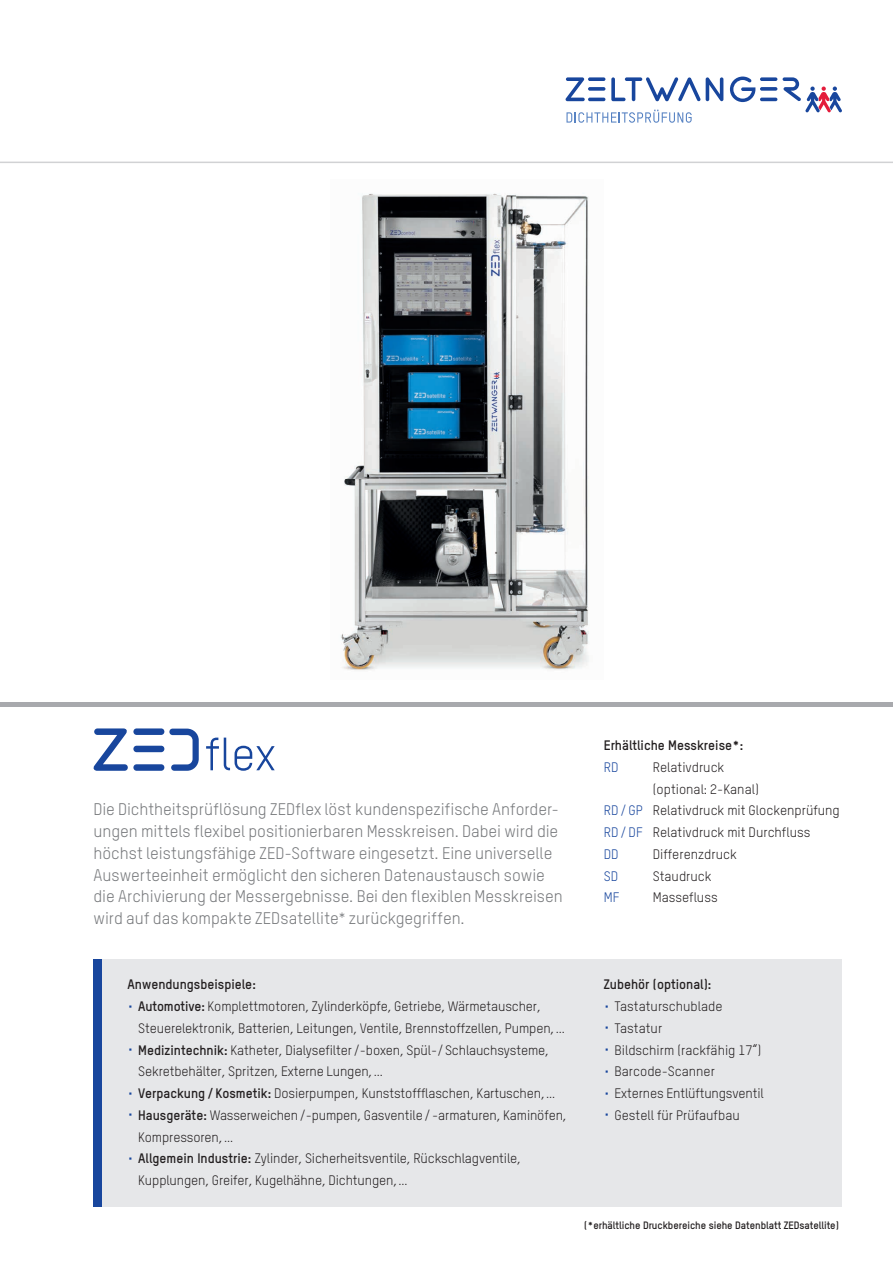
<style>
.page{position:relative;width:893px;height:1263px;background:#fff}
.page>*{position:absolute;margin:0;border:0;box-sizing:border-box;transform-origin:0 0}
.t1{font:16.5px/21.8px "TSTARPRO";color:#76787b}
.t2{font:13.5px/21.8px "TSTARPRO";letter-spacing:-.01em;color:#231f20}
.t3{font:700 13.5px "TSTARPRO";color:#231f20}
.t4{font:13.5px "TSTARPRO";color:#18469d}
.t5{font:700 10.5px "TSTARPRO";letter-spacing:-.005em;color:#231f20}
.s1{color:#18469d}
.s2{font-size:24px;color:#18469d}
.s3{font-weight:700}
</style>
<div class="page">
<hr style="left:0;top:702px;width:893px;height:4px;background:#a8a9ad">
<svg style="left:588px;top:77px;width:17px;height:4px"></svg>
<svg style="left:588px;top:87px;width:17px;height:4px"></svg>
<svg style="left:760px;top:77px;width:17px;height:4px"></svg>
<svg style="left:760px;top:87px;width:17px;height:4px"></svg>
<svg style="left:566px;top:110px;width:126px;height:13px"></svg>
<svg style="left:566px;top:77px;width:19px;height:24px"></svg>
<hr style="left:588px;top:98px;width:17px;height:3px;background:#18469d;border-radius:2px">
<hr style="left:760px;top:98px;width:17px;height:3px;background:#18469d;border-radius:2px">
<svg style="left:611px;top:77px;width:112px;height:24px"></svg>
<svg style="left:730px;top:77px;width:25px;height:25px"></svg>
<svg style="left:783px;top:77px;width:59px;height:35px"></svg>
<hr style="left:0;top:162px;width:893px;height:1px;background:#d1d2d4">
<div style="left:133px;top:746px;width:31px;height:6px;background:#18469d;border-radius:3px"></div>
<div style="left:133px;top:764px;width:31px;height:7px;background:#18469d;border-radius:3px"></div>
<div style="left:133px;top:728px;width:31px;height:7px;background:#18469d;border-radius:3px"></div>
<svg style="left:169px;top:729px;width:30px;height:42px"></svg>
<svg style="left:94px;top:728px;width:34px;height:43px"></svg>
<svg style="left:206px;top:738px;width:69px;height:33px"></svg>
<div style="left:94px;top:959px;width:748px;height:248px;background:#e6e7e9"></div>
<div style="left:94px;top:959px;width:8px;height:248px;background:#18469d"></div>
<img style="left:340px;top:193px;width:249px;height:477px">
<p class="t1" style="left:94px;top:798px;width:471px">Die Dichtheitsprüflösung ZEDflex löst kundenspezifische Anforder&shy;ungen mittels flexibel positionierbaren Messkreisen. Dabei wird die höchst leistungsfähige ZED-Software eingesetzt. Eine universelle Auswerteeinheit ermöglicht den sicheren Datenaustausch sowie die Archivierung der Messergebnisse. Bei den flexiblen Messkreisen wird auf das kompakte ZEDsatellite *zurückgegriffen.</p>
<p class="t3" style="left:604px;top:736px;width:141px">Erhältliche Messkreise*:</p>
<p class="t4" style="left:604px;top:759px;width:16px">RD</p>
<p class="t2" style="left:653px;top:756px;width:73px">Relativdruck</p>
<p class="t2" style="left:653px;top:778px;width:108px">(optional: 2-Kanal)</p>
<p class="t2" style="left:604px;top:799px;width:238px"><span class="s1">RD / GP</span> Relativdruck mit Glockenprüfung</p>
<p class="t2" style="left:604px;top:821px;width:208px"><span class="s1">RD / DF</span> Relativdruck mit Durchfluss</p>
<p class="t4" style="left:604px;top:846px;width:16px">DD</p>
<p class="t2" style="left:653px;top:843px;width:86px">Differenzdruck</p>
<p class="t4" style="left:604px;top:868px;width:16px">SD</p>
<p class="t2" style="left:653px;top:865px;width:60px">Staudruck</p>
<p class="t4" style="left:604px;top:889px;width:17px">MF</p>
<p class="t2" style="left:653px;top:886px;width:66px">Massefluss</p>
<p class="t3" style="left:128px;top:975px;width:130px">Anwendungsbeispiele:</p>
<p class="t2" style="left:128px;top:995px;width:415px"><span class="s2">·</span> <span class="s3">Automotive:</span> Komplettmotoren, Zylinderköpfe, Getriebe, Wärmetauscher,</p>
<p class="t2" style="left:138px;top:1017px;width:428px">Steuerelektronik, Batterien, Leitungen, Ventile, Brennstoffzellen, Pumpen, …</p>
<p class="t2" style="left:128px;top:1039px;width:423px"><span class="s2">·</span> <span class="s3">Medizintechnik:</span> Katheter, Dialysefilter /-boxen, Spül-/ Schlauchsysteme,</p>
<p class="t2" style="left:138px;top:1060px;width:246px">Sekretbehälter, Spritzen, Externe Lungen, …</p>
<p class="t2" style="left:128px;top:1082px;width:429px"><span class="s2">·</span> <span class="s3">Verpackung / Kosmetik:</span> Dosierpumpen, Kunststoffflaschen, Kartuschen, …</p>
<p class="t2" style="left:128px;top:1104px;width:441px"><span class="s2">·</span> <span class="s3">Hausgeräte:</span> Wasserweichen /-pumpen, Gasventile / -armaturen, Kaminöfen,</p>
<p class="t2" style="left:138px;top:1126px;width:96px">Kompressoren, …</p>
<p class="t2" style="left:128px;top:1147px;width:395px"><span class="s2">·</span> <span class="s3">Allgemein Industrie:</span> Zylinder, Sicherheitsventile, Rückschlagventile,</p>
<p class="t2" style="left:138px;top:1169px;width:271px">Kupplungen, Greifer, Kugelhähne, Dichtungen, …</p>
<p class="t2" style="left:604px;top:973px;width:161px"><span class="s3">Zubehör (optional):<br></span><span class="s2">·</span> Tastaturschublade<br><span class="s2">·</span> Tastatur<br><span class="s2">·</span> Bildschirm (rackfähig 17“) <span class="s2">·</span> Barcode-Scanner<br><span class="s2">·</span> Externes Entlüftungsventil <span class="s2">·</span> Gestell für Prüfaufbau</p>
<p class="t5" style="left:584px;top:1218px;width:256px">(*erhältliche Druckbereiche siehe Datenblatt ZEDsatellite)</p>
</div>
